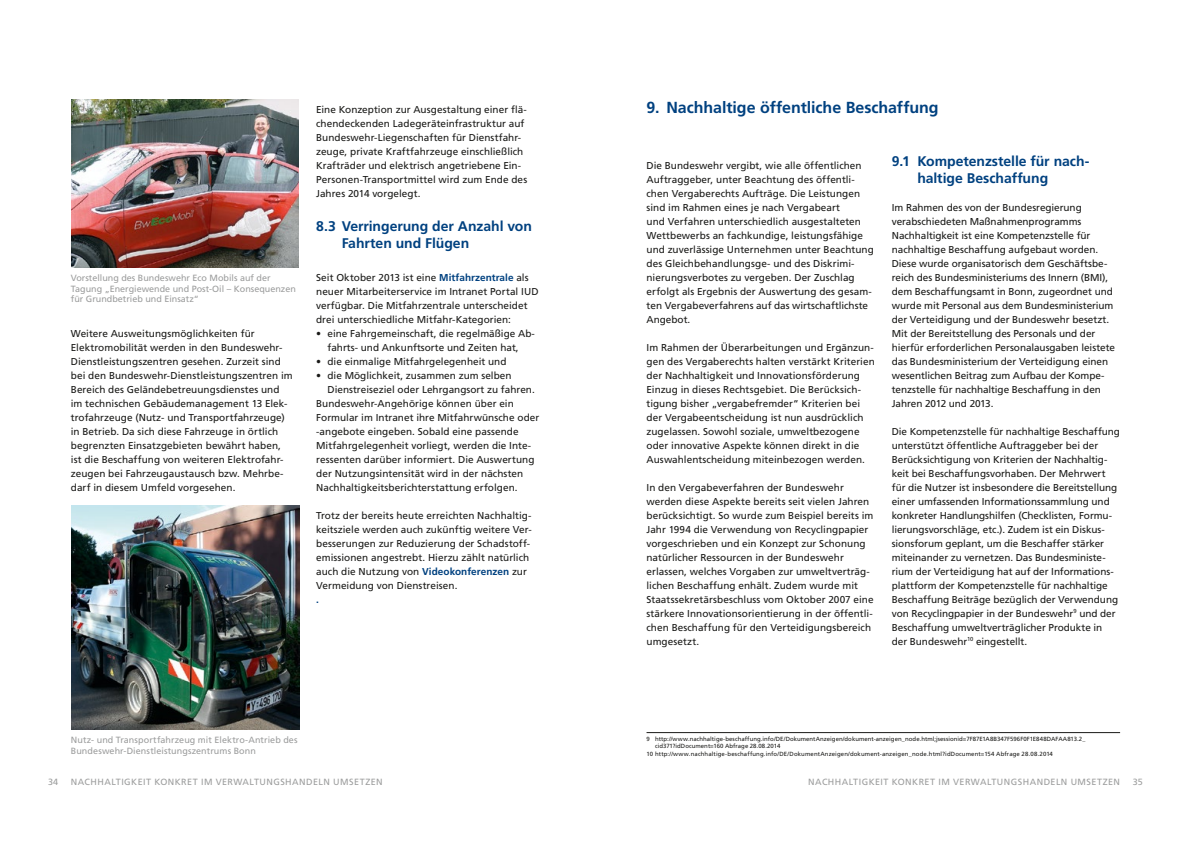
<style>
.page{position:relative;width:1191px;height:842px;background:#fff}
.page>*{position:absolute;margin:0;border:0;box-sizing:border-box;transform-origin:0 0}
.t1{font:700 16px "Frutiger LT Std";letter-spacing:-.005em;color:#004180}
.t2{font:700 14px/17px "Frutiger LT Std";letter-spacing:-.005em;color:#004180}
.t3{font:10px/14px "Frutiger LT Std";color:#1a1a18}
.t4{font:700 10px "Frutiger LT Std";color:#004180}
.t5{font:9px/10.5px "Frutiger LT Std";letter-spacing:.005em;color:#9c9d9d}
.t6{font:9px "Frutiger LT Std";letter-spacing:.05em;color:#9c9d9d}
.t7{font:6px/7px "Frutiger LT Std";letter-spacing:.01em;color:#1a1a18}
.s1{font-weight:700;color:#004180}
</style>
<div class="page">
<img style="left:72px;top:505px;width:227px;height:224px">
<hr style="left:646px;top:732px;width:474px;height:1px;background:#1a1a18">
<img style="left:71px;top:99px;width:228px;height:168px">
<p class="t5" style="left:71px;top:273px;width:226px">Vorstellung des Bundeswehr Eco Mobils auf der<br>Tagung „Energiewende und Post-Oil – Konsequenzen für Grundbetrieb und Einsatz“</p>
<p class="t3" style="left:71px;top:327px;width:223px">Weitere Ausweitungsmöglichkeiten für Elektromobilität werden in den Bundeswehr-Dienstleistungszentren gesehen. Zurzeit sind bei den Bundeswehr-Dienstleistungszentren im Bereich des Geländebetreuungsdienstes und im technischen Gebäudemanagement 13 Elek&shy;trofahrzeuge (Nutz- und Transportfahrzeuge) in Betrieb. Da sich diese Fahrzeuge in örtlich begrenzten Einsatzgebieten bewährt haben, ist die Beschaffung von weiteren Elektrofahr&shy;zeugen bei Fahrzeugaustausch bzw. Mehrbe&shy;darf in diesem Umfeld vorgesehen.</p>
<p class="t3" style="left:316px;top:103px;width:212px">Eine Konzeption zur Ausgestaltung einer flä&shy;chendeckenden Ladegeräteinfrastruktur auf Bundeswehr-Liegenschaften für Dienstfahr&shy;zeuge, private Kraftfahrzeuge einschließlich Krafträder und elektrisch angetriebene Ein-Personen-Transportmittel wird zum Ende des Jahres 2014 vorgelegt.</p>
<h2 class="t2" style="left:342px;top:218px;width:192px;text-indent:-26px">8.3 Verringerung der Anzahl von<br>Fahrten und Flügen</h2>
<p class="t3" style="left:316px;top:271px;width:224px">Seit Oktober 2013 ist eine <span class="s1">Mitfahrzentrale</span> als neuer Mitarbeiterservice im Intranet Portal IUD verfügbar. Die Mitfahrzentrale unterscheidet drei unterschiedliche Mitfahr-Kategorien:</p>
<p class="t3" style="left:316px;top:327px;width:220px;text-align:center">• eine Fahrgemeinschaft, die regelmäßige Ab&shy;fahrts- und Ankunftsorte und Zeiten hat,</p>
<p class="t3" style="left:316px;top:355px;width:192px">• die einmalige Mitfahrgelegenheit und</p>
<p class="t3" style="left:316px;top:369px;width:197px">• die Möglichkeit, zusammen zum selben</p>
<p class="t3" style="left:327px;top:383px;width:209px">Dienstreiseziel oder Lehrgangsort zu fahren.</p>
<p class="t3" style="left:316px;top:397px;width:199px">Bundeswehr-Angehörige können über ein</p>
<p class="t3" style="left:316px;top:411px;width:225px">Formular im Intranet ihre Mitfahrwünsche oder</p>
<p class="t3" style="left:316px;top:425px;width:204px">-angebote eingeben. Sobald eine passende</p>
<p class="t3" style="left:316px;top:439px;width:216px">Mitfahrgelegenheit vorliegt, werden die Inte-</p>
<p class="t3" style="left:316px;top:453px;width:220px">ressenten darüber informiert. Die Auswertung</p>
<p class="t3" style="left:316px;top:467px;width:209px">der Nutzungsintensität wird in der nächsten</p>
<p class="t3" style="left:316px;top:481px;width:203px">Nachhaltigkeitsberichterstattung erfolgen.</p>
<p class="t3" style="left:316px;top:509px;width:217px">Trotz der bereits heute erreichten Nachhaltig&shy;keitsziele werden auch zukünftig weitere Ver&shy;besserungen zur Reduzierung der Schadstoff&shy;emissionen angestrebt. Hierzu zählt natürlich auch die Nutzung von <span class="s1">Videokonferenzen</span> zur Vermeidung von Dienstreisen.</p>
<p class="t4" style="left:316px;top:594px;width:4px">.</p>
<p class="t5" style="left:71px;top:734px;width:228px;line-height:10.8px">Nutz- und Transportfahrzeug mit Elektro-Antrieb des<br>Bundeswehr-Dienstleistungszentrums Bonn</p>
<h1 class="t1" style="left:646px;top:98px;width:294px">9. Nachhaltige öffentliche Beschaffung</h1>
<p class="t3" style="left:646px;top:159px;width:229px">Die Bundeswehr vergibt, wie alle öffentlichen Auftraggeber, unter Beachtung des öffentli&shy;chen Vergaberechts Aufträge. Die Leistungen sind im Rahmen eines je nach Vergabeart<br>und Verfahren unterschiedlich ausgestalteten Wettbewerbs an fachkundige, leistungsfähige und zuverlässige Unternehmen unter Beachtung des Gleichbehandlungsge- und des Diskrimi&shy;nierungsverbotes zu vergeben. Der Zuschlag erfolgt als Ergebnis der Auswertung des gesam&shy;ten Vergabeverfahrens auf das wirtschaftlichste Angebot.</p>
<p class="t3" style="left:646px;top:341px;width:230px">Im Rahmen der Überarbeitungen und Ergänzun&shy;gen des Vergaberechts halten verstärkt Kriterien der Nachhaltigkeit und Innovationsförderung Einzug in dieses Rechtsgebiet. Die Berücksich&shy;tigung bisher „vergabefremder“ Kriterien bei der Vergabeentscheidung ist nun ausdrücklich zugelassen. Sowohl soziale, umweltbezogene oder innovative Aspekte können direkt in die Auswahlentscheidung miteinbezogen werden.</p>
<p class="t3" style="left:646px;top:481px;width:229px">In den Vergabeverfahren der Bundeswehr werden diese Aspekte bereits seit vielen Jahren berücksichtigt. So wurde zum Beispiel bereits im Jahr 1994 die Verwendung von Recyclingpapier vorgeschrieben und ein Konzept zur Schonung natürlicher Ressourcen in der Bundeswehr erlassen, welches Vorgaben zur umweltverträg&shy;lichen Beschaffung enhält. Zudem wurde mit Staatssekretärsbeschluss vom Oktober 2007 eine stärkere Innovationsorientierung in der öffentli&shy;chen Beschaffung für den Verteidigungsbereich umgesetzt.</p>
<h2 class="t2" style="left:917px;top:152px;width:174px;text-indent:-26px">9.1 Kompetenzstelle für nach&shy;haltige Beschaffung</h2>
<p class="t3" style="left:891px;top:200px;width:225px">Im Rahmen des von der Bundesregierung verabschiedeten Maßnahmenprogramms Nachhaltigkeit ist eine Kompetenzstelle für nachhaltige Beschaffung aufgebaut worden.<br>Diese wurde organisatorisch dem Geschäftsbe&shy;reich des Bundesministeriums des Innern (BMI), dem Beschaffungsamt in Bonn, zugeordnet und wurde mit Personal aus dem Bundesministerium der Verteidigung und der Bundeswehr besetzt.<br>Mit der Bereitstellung des Personals und der hierfür erforderlichen Personalausgaben leistete das Bundesministerium der Verteidigung einen wesentlichen Beitrag zum Aufbau der Kompe&shy;tenzstelle für nachhaltige Beschaffung in den Jahren 2012 und 2013.</p>
<p class="t3" style="left:891px;top:424px;width:230px">Die Kompetenzstelle für nachhaltige Beschaffung unterstützt öffentliche Auftraggeber bei der Berücksichtigung von Kriterien der Nachhaltig&shy;keit bei Beschaffungsvorhaben. Der Mehrwert für die Nutzer ist insbesondere die Bereitstellung einer umfassenden Informationssammlung und konkreter Handlungshilfen (Checklisten, Formu&shy;lierungsvorschläge, etc.). Zudem ist ein Diskus&shy;sionsforum geplant, um die Beschaffer stärker miteinander zu vernetzen. Das Bundesministe&shy;rium der Verteidigung hat auf der Informations&shy;plattform der Kompetenzstelle für nachhaltige Beschaffung Beiträge bezüglich der Verwendung von Recyclingpapier in der Bundeswehr<sup>9</sup> und der Beschaffung umweltverträglicher Produkte in der Bundeswehr<sup>10</sup> eingestellt.</p>
<p class="t7" style="left:655px;top:735px;width:432px;text-indent:-9px">9 http://www.nachhaltige-beschaffung.info/DE/DokumentAnzeigen/dokument-anzeigen_node.html;jsessionid=7F87E1A8B347F596F0F1E848DAFAA813.2_ cid371?idDocument=160 Abfrage 28.08.2014</p>
<p class="t7" style="left:646px;top:750px;width:408px">10 http://www.nachhaltige-beschaffung.info/DE/DokumentAnzeigen/dokument-anzeigen_node.html?idDocument=154 Abfrage 28.08.2014</p>
<p class="t5" style="left:48px;top:777px;width:12px">34</p>
<p class="t6" style="left:71px;top:777px;width:312px">Nachhaltigkeit kon kret im Verwaltungshan deln umsetzen</p>
<p class="t6" style="left:808px;top:777px;width:312px">Nachhaltigkeit kon kret im Verwaltungshan deln umsetzen</p>
<p class="t5" style="left:1132px;top:777px;width:12px">35</p>
</div>
